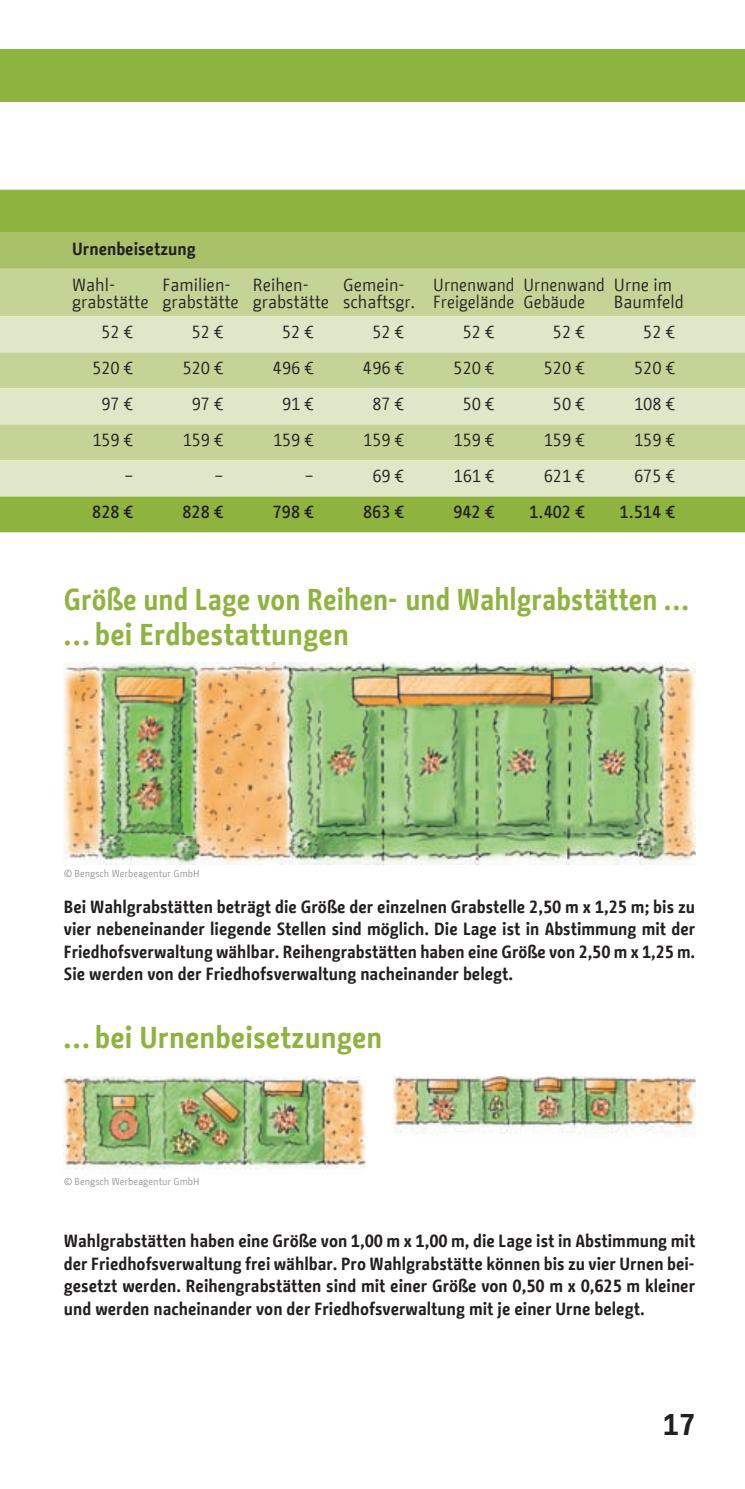
<style>
.page{position:relative;width:745px;height:1489px;background:#fff}
.page>*{position:absolute;margin:0;border:0;box-sizing:border-box;transform-origin:0 0}
.t1{font:700 30px/35px "BMF Change";color:#8eb33e;scale:.95 1}
.t2{font:700 30px "BMF Change";color:#8eb33e}
.t3{font:700 30px "BMF Change Letter";color:#231f20}
.t4{font:700 17.5px/22.5px "BMF Change";color:#231f20;text-align:justify}
.t5{font:17.5px "BMF Change";color:#231f20}
.t6{font:17.5px "BMF Change";color:#231f20;scale:.96 1}
.t7{font:500 17.5px "BMF Change";color:#231f20}
.t8{font:10px "BMF Change";color:#939598}
</style>
<div class="page">
<div style="left:0;top:50px;width:744px;height:52px;background:#8eb33e"></div>
<div style="left:0;top:190px;width:744px;height:342px;background:#8eb33e"></div>
<div style="left:0;top:233px;width:744px;height:36px;background:#a9c269"></div>
<div style="left:0;top:269px;width:744px;height:47px;background:#c3d496"></div>
<svg style="left:0;top:316px;width:744px;height:180px;background:#d3dfb3"></svg>
<img style="left:64px;top:663px;width:630px;height:201px">
<img style="left:393px;top:1076px;width:301px;height:58px">
<img style="left:64px;top:1076px;width:301px;height:93px">
<p class="t4" style="left:72px;top:237px;width:125px">Urnenbeisetzung</p>
<p class="t5" style="left:72px;top:272px;width:44px">Wahl-</p>
<p class="t5" style="left:162px;top:272px;width:70px">Familien-</p>
<p class="t5" style="left:252px;top:272px;width:58px">Reihen-</p>
<p class="t5" style="left:343px;top:272px;width:63px">Gemein-</p>
<p class="t6" style="left:433px;top:272px;width:86px">Urnenwand</p>
<p class="t6" style="left:523px;top:272px;width:86px">Urnenwand</p>
<p class="t5" style="left:613px;top:272px;width:60px">Urne im</p>
<p class="t5" style="left:72px;top:290px;width:78px">grabstätte</p>
<p class="t5" style="left:162px;top:290px;width:78px">grabstätte</p>
<p class="t5" style="left:252px;top:290px;width:78px">grabstätte</p>
<p class="t5" style="left:343px;top:290px;width:74px">schaftsgr.</p>
<p class="t6" style="left:433px;top:290px;width:86px">Freigelände</p>
<p class="t6" style="left:523px;top:290px;width:66px">Gebäude</p>
<p class="t5" style="left:613px;top:290px;width:71px">Baumfeld</p>
<p class="t5" style="left:101px;top:320px;width:33px">52 €</p>
<p class="t5" style="left:192px;top:320px;width:33px">52 €</p>
<p class="t5" style="left:282px;top:320px;width:33px">52 €</p>
<p class="t5" style="left:372px;top:320px;width:33px">52 €</p>
<p class="t5" style="left:462px;top:320px;width:33px">52 €</p>
<p class="t5" style="left:552px;top:320px;width:33px">52 €</p>
<p class="t5" style="left:642px;top:320px;width:33px">52 €</p>
<p class="t5" style="left:92px;top:356px;width:42px">520 €</p>
<p class="t5" style="left:182px;top:356px;width:42px">520 €</p>
<p class="t5" style="left:273px;top:356px;width:42px">496 €</p>
<p class="t5" style="left:363px;top:356px;width:42px">496 €</p>
<p class="t5" style="left:453px;top:356px;width:42px">520 €</p>
<p class="t5" style="left:543px;top:356px;width:42px">520 €</p>
<p class="t5" style="left:633px;top:356px;width:42px">520 €</p>
<p class="t5" style="left:101px;top:392px;width:33px">97 €</p>
<p class="t5" style="left:192px;top:392px;width:33px">97 €</p>
<p class="t5" style="left:282px;top:392px;width:33px">91 €</p>
<p class="t5" style="left:372px;top:392px;width:33px">87 €</p>
<p class="t5" style="left:462px;top:392px;width:33px">50 €</p>
<p class="t5" style="left:552px;top:392px;width:33px">50 €</p>
<p class="t5" style="left:633px;top:392px;width:42px">108 €</p>
<p class="t5" style="left:92px;top:428px;width:42px">159 €</p>
<p class="t5" style="left:182px;top:428px;width:42px">159 €</p>
<p class="t5" style="left:273px;top:428px;width:42px">159 €</p>
<p class="t5" style="left:363px;top:428px;width:42px">159 €</p>
<p class="t5" style="left:453px;top:428px;width:42px">159 €</p>
<p class="t5" style="left:543px;top:428px;width:42px">159 €</p>
<p class="t5" style="left:633px;top:428px;width:42px">159 €</p>
<p class="t5" style="left:125px;top:464px;width:9px">–</p>
<p class="t5" style="left:215px;top:464px;width:9px">–</p>
<p class="t5" style="left:306px;top:464px;width:9px">–</p>
<p class="t5" style="left:372px;top:464px;width:33px">69 €</p>
<p class="t5" style="left:453px;top:464px;width:42px">161 €</p>
<p class="t5" style="left:543px;top:464px;width:42px">621 €</p>
<p class="t5" style="left:633px;top:464px;width:42px">675 €</p>
<p class="t7" style="left:92px;top:499px;width:42px">828 €</p>
<p class="t7" style="left:182px;top:499px;width:42px">828 €</p>
<p class="t7" style="left:272px;top:499px;width:42px">798 €</p>
<p class="t7" style="left:363px;top:499px;width:42px">863 €</p>
<p class="t7" style="left:453px;top:499px;width:42px">942 €</p>
<p class="t7" style="left:529px;top:499px;width:56px">1.402 €</p>
<p class="t7" style="left:619px;top:499px;width:56px">1.514 €</p>
<h1 class="t1" style="left:64px;top:582px;width:657px">Größe und Lage von Reihen- und Wahlgrabstätten … … bei Erdbestattungen</h1>
<h2 class="t8" style="left:64px;top:866px;width:137px">© Bengsch Werbeagentur GmbH</h2>
<p class="t4" style="left:64px;top:895px;width:632px">Bei Wahlgrabstätten beträgt die Größe der einzelnen Grabstelle 2,50 m x 1,25 m; bis zu vier nebeneinander liegende Stellen sind möglich. Die Lage ist in Abstimmung mit der Friedhofsverwaltung wählbar. Reihengrabstätten haben eine Größe von 2,50 m x 1,25 m.<br>Sie werden von der Friedhofsverwaltung nacheinander belegt.</p>
<p class="t2" style="left:64px;top:1015px;width:320px">… bei Urnenbeisetzungen</p>
<h1 class="t8" style="left:64px;top:1174px;width:137px">© Bengsch Werbeagentur GmbH</h1>
<p class="t4" style="left:64px;top:1229px;width:632px">Wahlgrabstätten haben eine Größe von 1,00 m x 1,00 m, die Lage ist in Abstimmung mit der Friedhofsverwaltung frei wählbar. Pro Wahlgrabstätte können bis zu vier Urnen bei&shy;gesetzt werden. Reihengrabstätten sind mit einer Größe von 0,50 m x 0,625 m kleiner und werden nacheinander von der Friedhofsverwaltung mit je einer Urne belegt.</p>
<h1 class="t3" style="left:661px;top:1403px;width:35px">17</h1>
</div>
